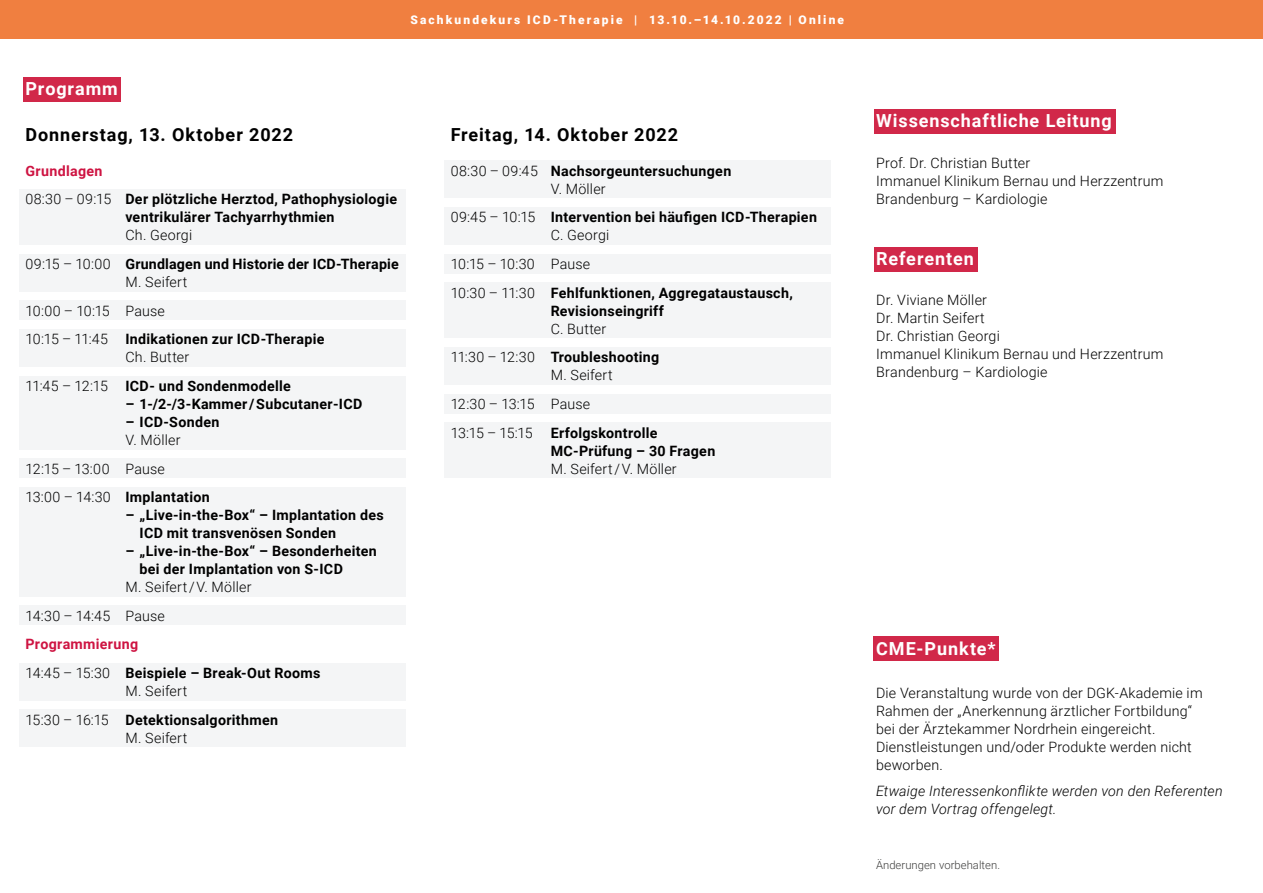
<style>
.page{position:relative;width:1263px;height:893px;background:#fff}
.page>*{position:absolute;margin:0;border:0;box-sizing:border-box;transform-origin:0 0}
.t1{font:700 18px "Roboto";letter-spacing:.05em;color:#fff}
.t2{font:700 18px "Roboto";letter-spacing:.05em;color:#000}
.t3{font:300 14.25px/18px "Roboto";letter-spacing:.015em;color:#000}
.t4{font:700 14.25px/28.7px "Roboto";letter-spacing:.02em;color:#000}
.t5{font:italic 300 14.25px/18px "Roboto";letter-spacing:.015em;color:#000}
.t6{font:900 12px "Roboto";letter-spacing:.175em;color:#fff}
.t7{font:300 11.25px "Roboto";letter-spacing:.005em;color:#3c3c3b}
.s1{color:#ce1442}
.s2{font-weight:300}
.s3{font-weight:700}
</style>
<div class="page">
<div style="left:0;top:0;width:1263px;height:38px;background:#f07f40"></div>
<div style="left:874px;top:109px;width:241px;height:25px;background:#d12849"></div>
<div style="left:874px;top:247px;width:103px;height:25px;background:#d12849"></div>
<div style="left:23px;top:77px;width:98px;height:24px;background:#d12849"></div>
<div style="left:19px;top:189px;width:386px;height:56px;background:#f4f5f6"></div>
<div style="left:19px;top:254px;width:386px;height:37px;background:#f4f5f6"></div>
<div style="left:19px;top:301px;width:386px;height:19px;background:#f4f5f6"></div>
<div style="left:19px;top:329px;width:386px;height:37px;background:#f4f5f6"></div>
<div style="left:19px;top:376px;width:386px;height:73px;background:#f4f5f6"></div>
<div style="left:19px;top:459px;width:386px;height:19px;background:#f4f5f6"></div>
<div style="left:19px;top:487px;width:386px;height:109px;background:#f4f5f6"></div>
<div style="left:19px;top:606px;width:386px;height:19px;background:#f4f5f6"></div>
<div style="left:19px;top:663px;width:386px;height:37px;background:#f4f5f6"></div>
<div style="left:19px;top:710px;width:386px;height:37px;background:#f4f5f6"></div>
<div style="left:444px;top:161px;width:387px;height:37px;background:#f4f5f6"></div>
<div style="left:444px;top:207px;width:387px;height:38px;background:#f4f5f6"></div>
<div style="left:444px;top:254px;width:387px;height:19px;background:#f4f5f6"></div>
<div style="left:444px;top:283px;width:387px;height:55px;background:#f4f5f6"></div>
<div style="left:444px;top:347px;width:387px;height:37px;background:#f4f5f6"></div>
<div style="left:444px;top:394px;width:387px;height:19px;background:#f4f5f6"></div>
<div style="left:444px;top:423px;width:387px;height:55px;background:#f4f5f6"></div>
<div style="left:874px;top:637px;width:125px;height:24px;background:#d12849"></div>
<p class="t6" style="left:410px;top:11px;width:435px">Sachkundekurs ICD-Therapie | 13.10.–14.10.2022 | Online</p>
<p class="t1" style="left:26px;top:76px;width:94px">Programm</p>
<p class="t2" style="left:26px;top:122px;width:269px">Donnerstag, 13. Oktober 2022</p>
<p class="t4" style="left:26px;top:156px;width:373px"><span class="s1">Grundlagen<br></span><span class="s2">08:30 – 09:15</span> Der plötzliche Herztod, Pathophysiologie</p>
<p class="t4" style="left:125px;top:202px;width:211px">ventrikulärer Tachyarrhythmien</p>
<p class="t4" style="left:26px;top:220px;width:375px;text-indent:100px"><span class="s2">Ch. Georgi<br>09:15 – 10:00</span> Grundlagen und Historie der ICD-Therapie</p>
<p class="t3" style="left:26px;top:267px;width:300px;line-height:28.7px;text-indent:100px">M. Seifert<br>10:00 – 10:15 Pause<br>10:15 – 11:45 <span class="s3">Indikationen zur ICD-Therapie</span></p>
<p class="t3" style="left:26px;top:342px;width:267px;line-height:28.7px;text-align:center">Ch. Butter<br>11:45 – 12:15 <span class="s3">ICD- und Sondenmodelle</span></p>
<p class="t4" style="left:125px;top:389px;width:238px">– 1-/2-/3-Kammer / Subcutaner-ICD</p>
<p class="t4" style="left:125px;top:407px;width:96px">– ICD-Sonden</p>
<p class="t3" style="left:26px;top:425px;width:186px;line-height:28.7px;text-indent:100px">V. Möller<br>12:15 – 13:00 Pause<br>13:00 – 14:30 <span class="s3">Implantation</span></p>
<p class="t4" style="left:140px;top:505px;width:246px;line-height:18px;text-indent:-14px">– „Live-in-the-Box“ – Implantation des<br>ICD mit transvenösen Sonden</p>
<p class="t4" style="left:140px;top:541px;width:239px;line-height:18px;text-indent:-14px">– „Live-in-the-Box“ – Besonderheiten bei der Implantation von S-ICD</p>
<p class="t3" style="left:26px;top:572px;width:227px;line-height:28.7px;text-indent:100px">M. Seifert / V. Möller<br>14:30 – 14:45 Pause</p>
<p class="t4" style="left:26px;top:629px;width:296px"><span class="s1">Programmierung<br></span><span class="s2">14:45 – 15:30</span> Beispiele – Break-Out Rooms</p>
<p class="t4" style="left:26px;top:676px;width:254px;text-indent:100px"><span class="s2">M. Seifert<br>15:30 – 16:15</span> Detektionsalgorithmen</p>
<p class="t3" style="left:125px;top:728px;width:63px">M. Seifert</p>
<p class="t2" style="left:451px;top:122px;width:229px">Freitag, 14. Oktober 2022</p>
<p class="t4" style="left:551px;top:161px;width:182px;line-height:18px;text-indent:-100px"><span class="s2">08:30 – 09:45</span> Nachsorgeuntersuchungen<br><span class="s2">V. Möller</span></p>
<p class="t4" style="left:551px;top:208px;width:268px;line-height:18px;text-indent:-100px"><span class="s2">09:45 – 10:15</span> Intervention bei häufigen ICD-Therapien<br><span class="s2">C. Georgi</span></p>
<p class="t4" style="left:451px;top:249px;width:344px"><span class="s2">10:15 – 10:30 Pause<br>10:30 – 11:30</span> Fehlfunktionen, Aggregataustausch,</p>
<p class="t4" style="left:551px;top:296px;width:115px">Revisionseingriff</p>
<p class="t3" style="left:451px;top:314px;width:210px;line-height:28.7px;text-indent:100px">C. Butter<br>11:30 – 12:30 <span class="s3">Troubleshooting</span></p>
<p class="t3" style="left:451px;top:360px;width:163px;line-height:28.7px;text-indent:100px">M. Seifert<br>12:30 – 13:15 Pause<br>13:15 – 15:15</p>
<p class="t4" style="left:551px;top:423px;width:166px;line-height:18px">Erfolgskontrolle<br>MC-Prüfung – 30 Fragen</p>
<p class="t3" style="left:551px;top:459px;width:128px">M. Seifert / V. Möller</p>
<p class="t1" style="left:876px;top:108px;width:237px">Wissenschaftliche Leitung</p>
<p class="t3" style="left:876px;top:153px;width:289px">Prof. Dr. Christian Butter<br>Immanuel Klinikum Bernau und Herzzentrum<br>Brandenburg – Kardiologie</p>
<p class="t1" style="left:876px;top:246px;width:99px">Referenten</p>
<p class="t3" style="left:876px;top:291px;width:289px">Dr. Viviane Möller<br>Dr. Martin Seifert<br>Dr. Christian Georgi<br>Immanuel Klinikum Bernau und Herzzentrum<br>Brandenburg – Kardiologie</p>
<p class="t1" style="left:876px;top:635px;width:121px">CME-Punkte*</p>
<p class="t3" style="left:876px;top:683px;width:328px">Die Veranstaltung wurde von der DGK-Akademie im Rahmen der „Anerkennung ärztlicher Fortbildung“ bei der Ärztekammer Nordrhein eingereicht.<br>Dienstleistungen und/oder Produkte werden nicht beworben.</p>
<p class="t5" style="left:876px;top:781px;width:348px">Etwaige Interessenkonflikte werden von den Referenten vor dem Vortrag offengelegt.</p>
<p class="t7" style="left:876px;top:857px;width:126px">Änderungen vorbehalten.</p>
</div>
